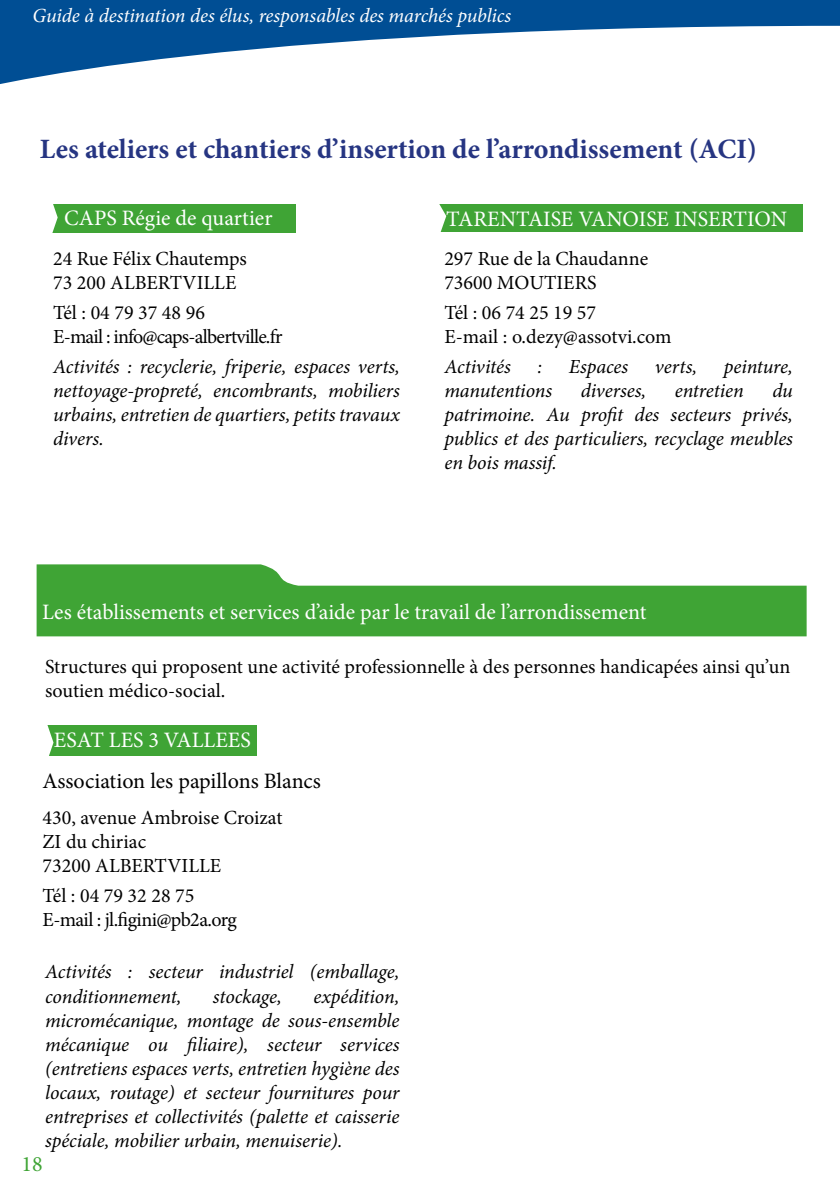
<style>
.page{position:relative;width:840px;height:1191px;background:#fff}
.page>*{position:absolute;margin:0;border:0;box-sizing:border-box;transform-origin:0 0}
.t1{font:700 28px "Minion Pro";color:#263582}
.Mes_paragraphe{font:22px "Minion Pro";color:#fff}
.t2{font:22px "Minion Pro";color:#000}
.t3{font:22px "Minion Pro";color:#3fa435}
.t4{font:italic 20px/24px "Minion Pro";letter-spacing:-.005em;color:#000;text-align:justify}
.t5{font:20px/24px "Minion Pro";color:#000}
.t6{font:italic 20px "Minion Pro";letter-spacing:-.01em;color:#fff}
.t7{font:20px "Minion Pro";letter-spacing:-.04em;color:#000}
.t8{font:20px "Minion Pro";letter-spacing:-.03em;color:#000}
.s1{color:#000}
</style>
<div class="page">
<svg style="left:0;top:0;width:839px;height:84px;fill:#004e94"></svg>
<div style="left:47px;top:204px;width:249px;height:29px;background:#3fa435"></div>
<svg style="left:47px;top:204px;width:11px;height:29px"></svg>
<div style="left:429px;top:205px;width:372px;height:27px;background:#3fa435"></div>
<svg style="left:429px;top:204px;width:17px;height:28px"></svg>
<div style="left:37px;top:725px;width:219px;height:31px;background:#3fa435"></div>
<svg style="left:37px;top:725px;width:16px;height:31px"></svg>
<svg style="left:37px;top:564px;width:769px;height:72px;fill:#3fa435"></svg>
<p class="t6" style="left:33px;top:2px;width:480px">Guide à destination des élus, responsables des marchés publics</p>
<p class="t1" style="left:40px;top:129px;width:718px">Les ateliers et chantiers d’insertion de l’arrondissement (ACI)</p>
<p class="Mes_paragraphe" style="left:64px;top:204px;width:210px">CAPS Régie de quartier</p>
<p class="Mes_paragraphe" style="left:446px;top:204px;width:342px">TARENTAISE VANOISE INSERTION</p>
<p class="Mes_paragraphe" style="left:53px;top:208px;width:210px"><span class="s1">C</span>APS Régie de quartier</p>
<p class="t5" style="left:53px;top:247px;width:195px">24 Rue Félix Chautemps</p>
<p class="t5" style="left:53px;top:271px;width:185px">73 200 ALBERTVILLE</p>
<p class="t5" style="left:53px;top:301px;width:153px">Tél : 04 79 37 48 96</p>
<p class="t7" style="left:53px;top:323px;width:231px">E-mail : info@caps-albertville.fr</p>
<p class="t4" style="left:53px;top:354px;width:348px">Activités : recyclerie, friperie, espaces verts, nettoyage-propreté, encombrants, mobiliers urbains, entretien de quartiers, petits travaux divers.</p>
<p class="t5" style="left:444px;top:247px;width:205px">297 Rue de la Chaudanne</p>
<p class="t5" style="left:444px;top:271px;width:154px">73600 MOUTIERS</p>
<p class="t5" style="left:444px;top:301px;width:153px">Tél : 06 74 25 19 57</p>
<p class="t5" style="left:444px;top:325px;width:229px">E-mail : o.dezy@assotvi.com</p>
<p class="t4" style="left:444px;top:354px;width:68px">Activités</p>
<p class="t4" style="left:537px;top:354px;width:6px">:</p>
<p class="t4" style="left:568px;top:354px;width:61px">Espaces</p>
<p class="t4" style="left:654px;top:354px;width:44px">verts,</p>
<p class="t4" style="left:723px;top:354px;width:71px">peinture,</p>
<p class="t4" style="left:444px;top:378px;width:109px">manutentions</p>
<p class="t4" style="left:580px;top:378px;width:67px">diverses,</p>
<p class="t4" style="left:674px;top:378px;width:70px">entretien</p>
<p class="t4" style="left:444px;top:378px;width:350px;text-indent:328px">du patrimoine. Au profit des secteurs privés, publics et des particuliers, recyclage meubles en bois massif.</p>
<p class="Mes_paragraphe" style="left:42px;top:597px;width:605px">Les établissements et services d’aide par le travail de l’arrondissement</p>
<p class="t5" style="left:45px;top:655px;width:746px">Structures qui proposent une activité professionnelle à des personnes handicapées ainsi qu’un soutien médico-social.</p>
<p class="Mes_paragraphe" style="left:54px;top:725px;width:198px">ESAT LES 3 VALLEES</p>
<p class="t2" style="left:43px;top:766px;width:280px">Association les papillons Blancs</p>
<p class="t5" style="left:43px;top:806px;width:241px">430, avenue Ambroise Croizat</p>
<p class="t5" style="left:43px;top:830px;width:105px">ZI du chiriac</p>
<p class="t5" style="left:43px;top:854px;width:180px">73200 ALBERTVILLE</p>
<p class="t5" style="left:43px;top:883px;width:153px">Tél : 04 79 32 28 75</p>
<p class="t8" style="left:43px;top:906px;width:196px">E-mail : jl.figini@pb2a.org</p>
<p class="t4" style="left:45px;top:960px;width:355px">Activités : secteur industriel (emballage, conditionnement,</p>
<p class="t4" style="left:45px;top:984px;width:356px;text-indent:268px">expédition, micromécanique, montage de sous-ensemble mécanique ou filiaire), secteur services (entretiens espaces verts, entretien hygiène des locaux, routage) et secteur fournitures pour entreprises et collectivités (palette et caisserie spéciale, mobilier urbain, menuiserie).</p>
<p class="t4" style="left:213px;top:984px;width:71px">stockage,</p>
<p class="t3" style="left:22px;top:1149px;width:23px">18</p>
</div>
